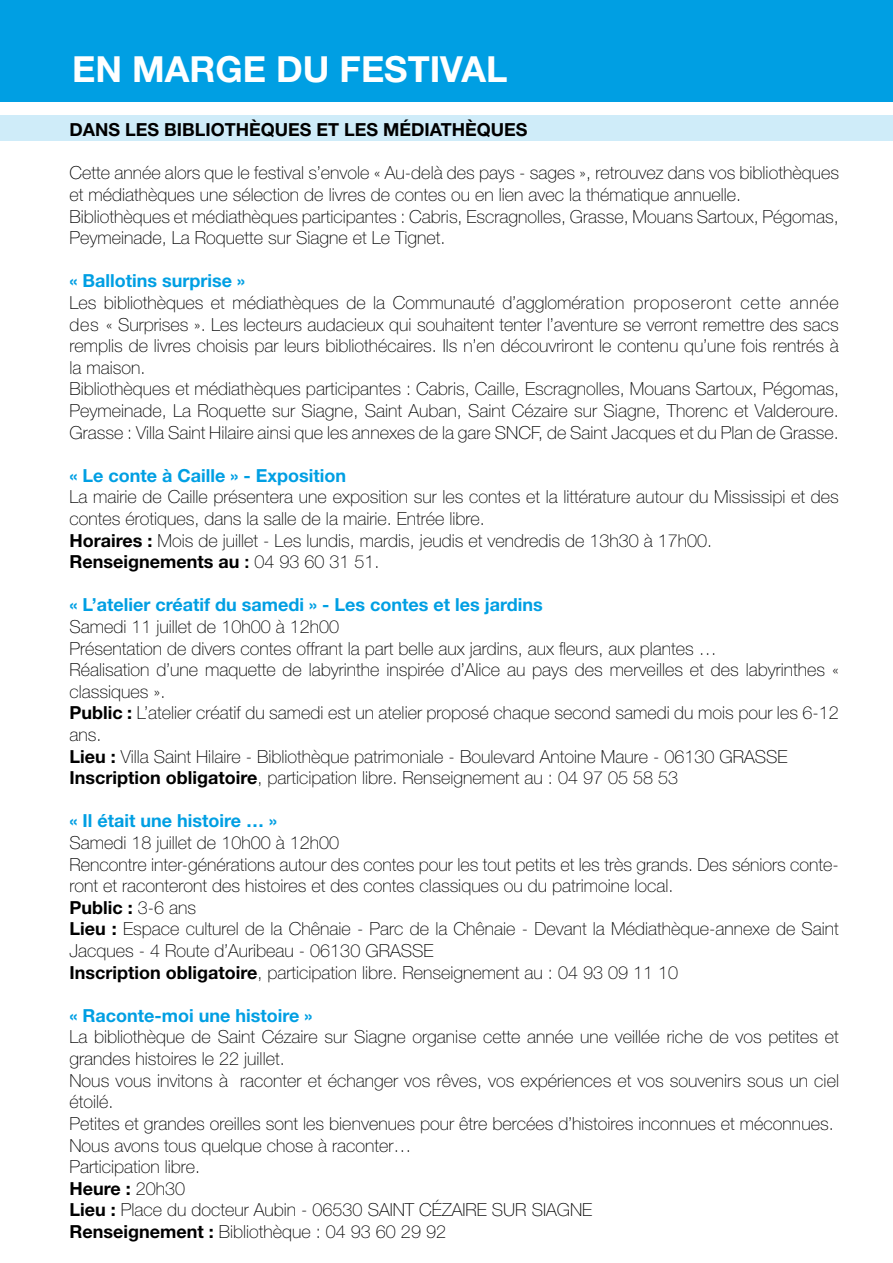
<style>
.page{position:relative;width:893px;height:1263px;background:#fff}
.page>*{position:absolute;margin:0;border:0;box-sizing:border-box;transform-origin:0 0}
.t1{font:700 36px "Helvetica Neue LT Std";color:#fff}
.t2{font:100 18px/21.6px "Helvetica Neue LT Std";color:#000}
.t3{font:700 18px "Helvetica Neue LT Std";color:#009fe3}
.t4{font:700 18px "Helvetica Neue LT Std";color:#000}
.s1{font-weight:700}
.s2{font-weight:500}
</style>
<div class="page">
<div style="left:0;top:0;width:893px;height:102px;background:#009fe3"></div>
<div style="left:0;top:115px;width:893px;height:26px;background:#cfecf9"></div>
<h1 class="t1" style="left:72px;top:47px;width:437px">EN MARGE DU FESTIVAL</h1>
<p class="t4" style="left:69px;top:119px;width:460px">DANS LES BIBLIOTHÈQUES ET LES MÉDIATHÈQUES</p>
<p class="t2" style="left:69px;top:162px;width:771px">Cette année alors que le festival s’envole « Au-delà des pays - sages », retrouvez dans vos bibliothèques et médiathèques une sélection de livres de contes ou en lien avec la thématique annuelle.<br>Bibliothèques et médiathèques participantes : Cabris, Escragnolles, Grasse, Mouans Sartoux, Pégomas, Peymeinade, La Roquette sur Siagne et Le Tignet.</p>
<p class="t3" style="left:69px;top:270px;width:177px">« Ballotins surprise »</p>
<p class="t2" style="left:69px;top:292px;width:771px">Les bibliothèques et médiathèques de la Communauté d’agglomération proposeront cette année des « Surprises ». Les lecteurs audacieux qui souhaitent tenter l’aventure se verront remettre des sacs remplis de livres choisis par leurs bibliothécaires. Ils n’en découvriront le contenu qu’une fois rentrés à la maison.<br>Bibliothèques et médiathèques participantes : Cabris, Caille, Escragnolles, Mouans Sartoux, Pégomas, Peymeinade, La Roquette sur Siagne, Saint Auban, Saint Cézaire sur Siagne, Thorenc et Valderoure.<br>Grasse : Villa Saint Hilaire ainsi que les annexes de la gare SNCF, de Saint Jacques et du Plan de Grasse.</p>
<p class="t3" style="left:69px;top:464px;width:278px">« Le conte à Caille » - Exposition</p>
<p class="t2" style="left:69px;top:486px;width:771px">La mairie de Caille présentera une exposition sur les contes et la littérature autour du Mississipi et des contes érotiques, dans la salle de la mairie. Entrée libre.<br><span class="s1">Horaires :</span> Mois de juillet - Les lundis, mardis, jeudis et vendredis de 13h30 à 17h00.<br><span class="s1">Renseignements au</span> <span class="s2">:</span> 04 93 60 31 51.</p>
<p class="t3" style="left:69px;top:594px;width:475px">« L’atelier créatif du samedi » - Les contes et les jardins</p>
<p class="t2" style="left:69px;top:616px;width:771px">Samedi 11 juillet de 10h00 à 12h00<br>Présentation de divers contes offrant la part belle aux jardins, aux fleurs, aux plantes …<br>Réalisation d’une maquette de labyrinthe inspirée d’Alice au pays des merveilles et des labyrinthes « classiques ».<br><span class="s1">Public :</span> L’atelier créatif du samedi est un atelier proposé chaque second samedi du mois pour les 6-12 ans.<br><span class="s1">Lieu :</span> Villa Saint Hilaire - Bibliothèque patrimoniale - Boulevard Antoine Maure - 06130 GRASSE <span class="s1">Inscription obligatoire</span>, participation libre. Renseignement au : 04 97 05 58 53</p>
<p class="t3" style="left:69px;top:810px;width:209px">« Il était une histoire … »</p>
<p class="t2" style="left:69px;top:832px;width:771px">Samedi 18 juillet de 10h00 à 12h00<br>Rencontre inter-générations autour des contes pour les tout petits et les très grands. Des séniors conte&shy;ront et raconteront des histoires et des contes classiques ou du patrimoine local.<br><span class="s1">Public :</span> 3-6 ans<br><span class="s1">Lieu :</span> Espace culturel de la Chênaie - Parc de la Chênaie - Devant la Médiathèque-annexe de Saint Jacques - 4 Route d’Auribeau - 06130 GRASSE<br><span class="s1">Inscription obligatoire</span>, participation libre. Renseignement au : 04 93 09 11 10</p>
<p class="t3" style="left:69px;top:1004px;width:244px">« Raconte-moi une histoire »</p>
<p class="t2" style="left:69px;top:1026px;width:771px">La bibliothèque de Saint Cézaire sur Siagne organise cette année une veillée riche de vos petites et grandes histoires le 22 juillet.<br>Nous vous invitons à raconter et échanger vos rêves, vos expériences et vos souvenirs sous un ciel étoilé.<br>Petites et grandes oreilles sont les bienvenues pour être bercées d’histoires inconnues et méconnues.<br>Nous avons tous quelque chose à raconter…<br>Participation libre.<br><span class="s1">Heure :</span> 20h30<br><span class="s1">Lieu :</span> Place du docteur Aubin - 06530 SAINT CÉZAIRE SUR SIAGNE<br><span class="s1">Renseignement :</span> Bibliothèque : 04 93 60 29 92</p>
</div>
